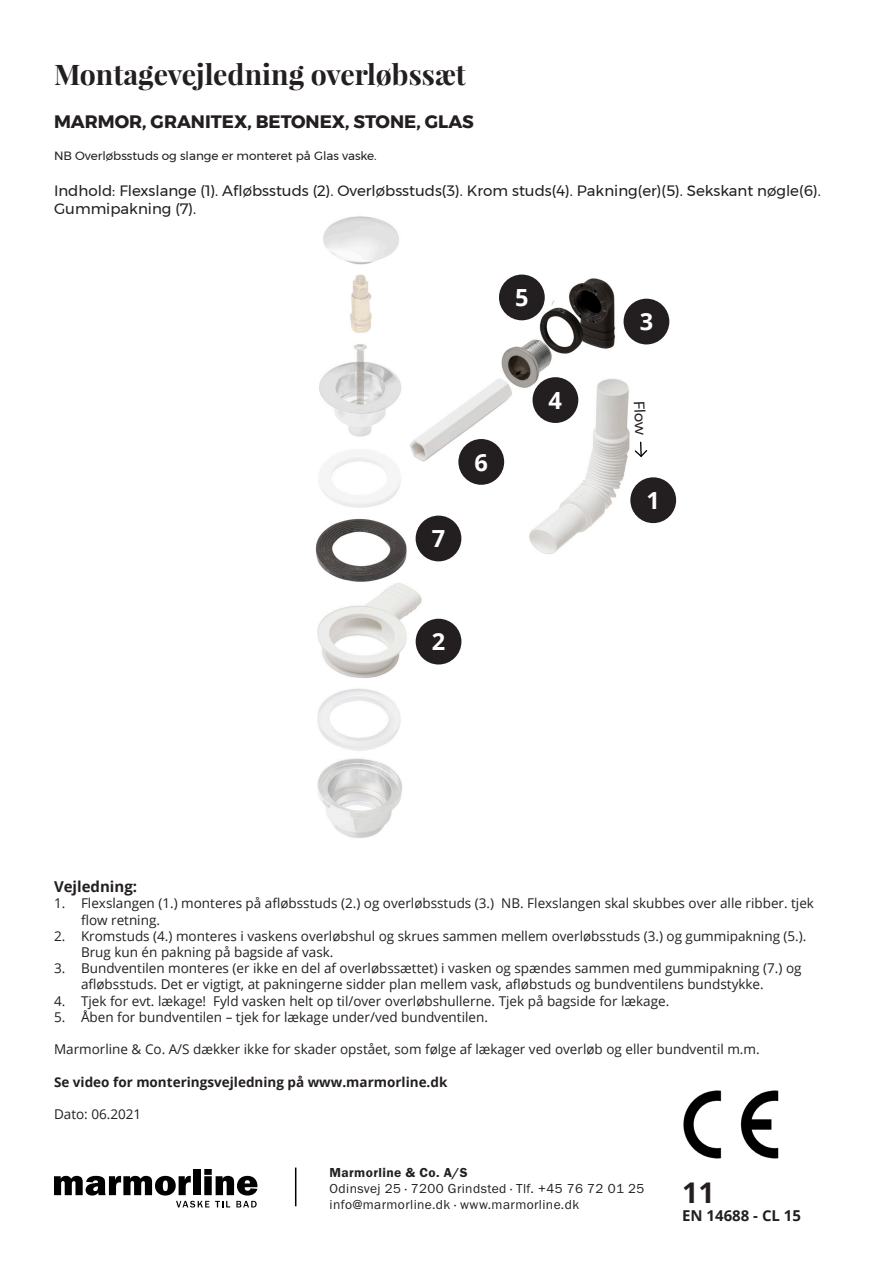
<style>
.page{position:relative;width:893px;height:1263px;background:#fff}
.page>*{position:absolute;margin:0;border:0;box-sizing:border-box;transform-origin:0 0}
.t1{font:700 28.5px "Playfair Display";color:#231f20}
.t2{font:700 28.5px "Open Sans";color:#231f20}
.t3{font:700 23.55px "Open Sans";color:#fff}
.t4{font:700 18px "Montserrat";color:#231f20}
.t5{font:15px/18px "Montserrat";color:#231f20}
.t6{font:700 15px "Open Sans";color:#231f20}
.t7{font:13.5px/16.2px "Open Sans";color:#231f20}
.t8{font:13.5px "Franklin Gothic URW Boo";letter-spacing:.03em;color:#231f20}
.t9{font:700 13.5px "Open Sans";color:#231f20}
.t10{font:13.5px "Franklin Gothic URW Dem";letter-spacing:.03em;color:#231f20}
.t11{font:12px "Montserrat";color:#231f20}
</style>
<div class="page">
<img style="left:315px;top:216px;width:362px;height:622px">
<hr style="left:295px;top:1167px;width:1px;height:39px;background:#000">
<img style="left:683px;top:1090px;width:96px;height:69px">
<svg style="left:54px;top:1176px;width:137px;height:19px"></svg>
<div style="left:193px;top:1170px;width:7px;height:25px;background:#000"></div>
<svg style="left:204px;top:1169px;width:53px;height:26px"></svg>
<svg style="left:176px;top:1201px;width:33px;height:6px"></svg>
<svg style="left:215px;top:1201px;width:15px;height:6px"></svg>
<svg style="left:236px;top:1201px;width:21px;height:6px"></svg>
<div style="left:630px;top:477px;width:46px;height:46px;background:#231f20;border-radius:50%"></div>
<div style="left:458px;top:439px;width:46px;height:46px;background:#231f20;border-radius:50%"></div>
<div style="left:533px;top:377px;width:45px;height:46px;background:#231f20;border-radius:50%"></div>
<div style="left:624px;top:299px;width:45px;height:45px;background:#231f20;border-radius:50%"></div>
<div style="left:499px;top:275px;width:46px;height:45px;background:#231f20;border-radius:50%"></div>
<div style="left:416px;top:619px;width:45px;height:45px;background:#231f20;border-radius:50%"></div>
<div style="left:416px;top:516px;width:45px;height:45px;background:#231f20;border-radius:50%"></div>
<svg style="left:635px;top:442px;width:12px;height:15px"></svg>
<p class="t1" style="left:54px;top:56px;width:413px">Montagevejledning overløbssæt</p>
<p class="t4" style="left:54px;top:107px;width:421px">MARMOR, GRANITEX, BETONEX, STONE, GLAS</p>
<p class="t11" style="left:54px;top:147px;width:324px">NB Overløbsstuds og slange er monteret på Glas vaske.</p>
<p class="t5" style="left:54px;top:182px;width:768px">Indhold: Flexslange (1). Afløbsstuds (2). Overløbsstuds(3). Krom studs(4). Pakning(er)(5). Sekskant nøgle(6).<br>Gummipakning (7).</p>
<p class="t3" style="left:515px;top:281px;width:15px">5</p>
<p class="t3" style="left:432px;top:522px;width:15px">7</p>
<p class="t3" style="left:474px;top:446px;width:15px">6</p>
<p class="t3" style="left:549px;top:384px;width:15px">4</p>
<p class="t3" style="left:432px;top:625px;width:15px">2</p>
<p class="t3" style="left:640px;top:305px;width:15px">3</p>
<p class="t5" style="left:648px;top:400px;width:36px;rotate:87deg">Flow</p>
<p class="t3" style="left:646px;top:484px;width:15px">1</p>
<p class="t6" style="left:54px;top:876px;width:85px">Vejledning:</p>
<p class="t7" style="left:81px;top:895px;width:734px;text-indent:-27px">1. Flexslangen (1.) monteres på afløbsstuds (2.) og overløbsstuds (3.) NB. Flexslangen skal skubbes over alle ribber. tjek flow retning.</p>
<p class="t7" style="left:81px;top:927px;width:727px;text-indent:-27px">2. Kromstuds (4.) monteres i vaskens overløbshul og skrues sammen mellem overløbsstuds (3.) og gummipakning (5.).<br>Brug kun én pakning på bagside af vask.</p>
<p class="t7" style="left:81px;top:960px;width:722px;text-indent:-27px">3. Bundventilen monteres (er ikke en del af overløbssættet) i vasken og spændes sammen med gummipakning (7.) og afløbsstuds. Det er vigtigt, at pakningerne sidder plan mellem vask, afløbstuds og bundventilens bundstykke.</p>
<p class="t7" style="left:54px;top:992px;width:617px">4. Tjek for evt. lækage! Fyld vasken helt op til/over overløbshullerne. Tjek på bagside for lækage.</p>
<p class="t7" style="left:54px;top:1008px;width:435px">5. Åben for bundventilen – tjek for lækage under/ved bundventilen.</p>
<p class="t7" style="left:54px;top:1041px;width:707px">Marmorline &amp; Co. A/S dækker ikke for skader opstået, som følge af lækager ved overløb og eller bundventil m.m.</p>
<p class="t9" style="left:54px;top:1072px;width:395px">Se video for monteringsvejledning på www.marmorline.dk</p>
<p class="t7" style="left:54px;top:1106px;width:89px">Dato: 06.2021</p>
<p class="t10" style="left:330px;top:1164px;width:140px">Marmorline &amp; Co. A/S</p>
<p class="t8" style="left:330px;top:1180px;width:316px">Odinsvej 25 · 7200 Grindsted · Tlf. +45 76 72 01 25</p>
<p class="t8" style="left:330px;top:1196px;width:251px">info@marmorline.dk · www.marmorline.dk</p>
<p class="t2" style="left:682px;top:1172px;width:34px">11</p>
<p class="t6" style="left:682px;top:1204px;width:121px">EN 14688 - CL 15</p>
</div>
